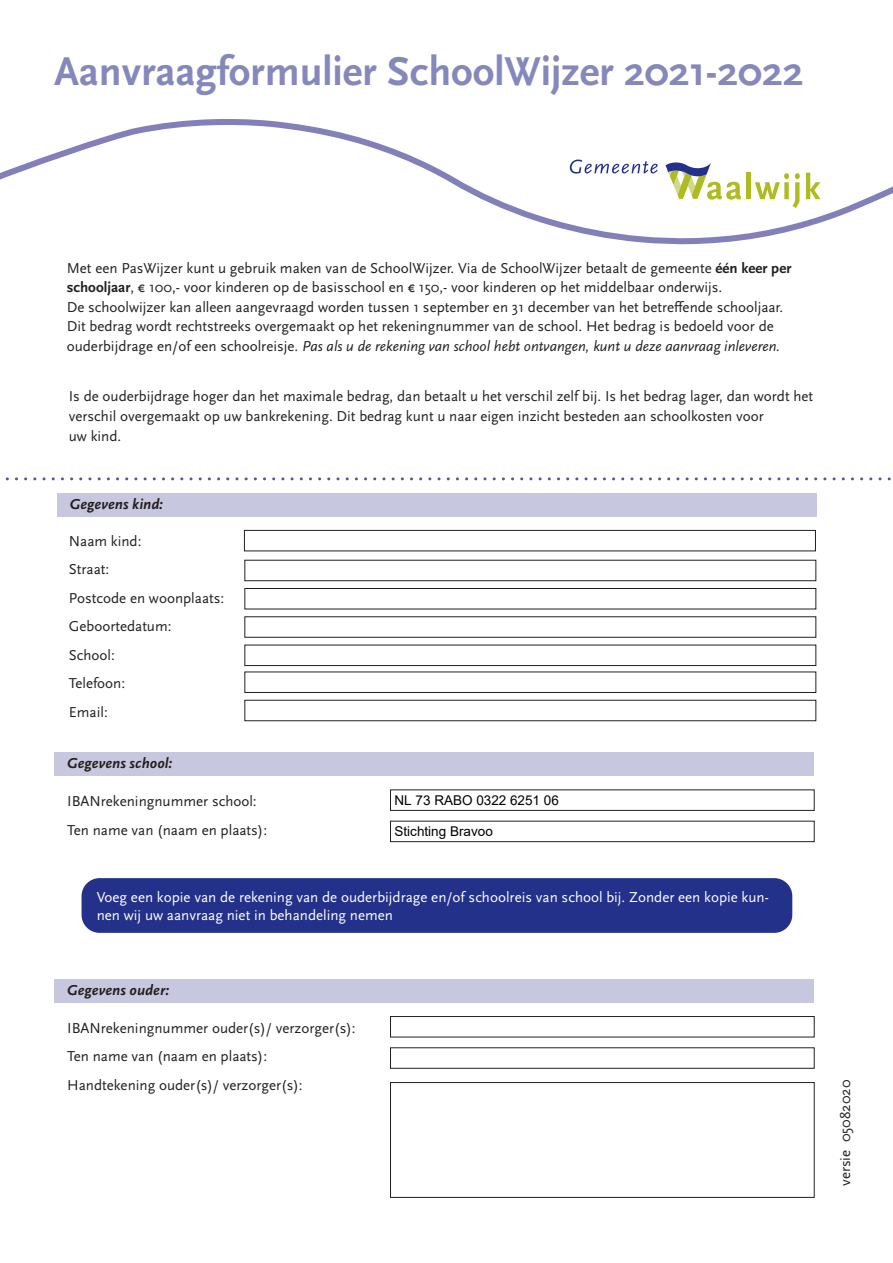
<style>
.page{position:relative;width:893px;height:1263px;background:#fff}
.page>*{position:absolute;margin:0;border:0;box-sizing:border-box;transform-origin:0 0}
.titel{font:700 42px "Scala Sans Pro";color:#8588bb}
.platte_tekst_normaal{font:15px/19.5px "Scala Sans Pro";color:#231f20}
.platte_tekst{font:15px "Scala Sans Pro";color:#231f20}
.platte_tekst-2{font:15px/18px "Scala Sans Pro";color:#fff}
.cursief{font:italic 700 15px "Scala Sans Pro";letter-spacing:.005em;color:#231f20}
.t1{font:13.5px "Arial";color:#000}
.s1{font-weight:700}
.s2{font-style:italic}
</style>
<div class="page">
<div style="left:82px;top:878px;width:710px;height:55px;background:#24318b;border-radius:18px"></div>
<svg style="left:0;top:119px;width:893px;height:126px"></svg>
<div style="left:746px;top:173px;width:5px;height:26px;background:#aebc21"></div>
<svg style="left:755px;top:173px;width:45px;height:35px"></svg>
<svg style="left:806px;top:173px;width:14px;height:26px"></svg>
<svg style="left:666px;top:162px;width:75px;height:38px"></svg>
<svg style="left:570px;top:160px;width:88px;height:14px"></svg>
<svg style="left:5px;top:477px;width:886px;height:3px"></svg>
<div style="left:244px;top:530px;width:572px;height:21px;border:1px solid #231f20"></div>
<div style="left:244px;top:560px;width:572px;height:21px;border:1px solid #231f20"></div>
<div style="left:244px;top:588px;width:572px;height:21px;border:1px solid #231f20"></div>
<div style="left:244px;top:616px;width:572px;height:22px;border:1px solid #231f20"></div>
<div style="left:244px;top:672px;width:572px;height:21px;border:1px solid #231f20"></div>
<div style="left:244px;top:645px;width:572px;height:21px;border:1px solid #231f20"></div>
<div style="left:244px;top:700px;width:572px;height:21px;border:1px solid #231f20"></div>
<div style="left:54px;top:979px;width:760px;height:23px;background:#c7c7df"></div>
<div style="left:390px;top:1016px;width:425px;height:21px;border:1px solid #231f20"></div>
<div style="left:390px;top:1047px;width:425px;height:22px;border:1px solid #231f20"></div>
<div style="left:390px;top:1082px;width:425px;height:116px;border:1px solid #231f20"></div>
<div style="left:54px;top:753px;width:760px;height:23px;background:#c7c7df"></div>
<div style="left:390px;top:789px;width:425px;height:22px;border:1px solid #231f20"></div>
<div style="left:390px;top:821px;width:425px;height:21px;border:1px solid #231f20"></div>
<div style="left:57px;top:494px;width:760px;height:23px;background:#c7c7df"></div>
<p class="titel" style="left:54px;top:46px;width:751px">Aanvraagformulier SchoolWijzer 2021-2022</p>
<p class="platte_tekst_normaal" style="left:67px;top:258px;width:726px">Met een PasWijzer kunt u gebruik maken van de SchoolWijzer. Via de SchoolWijzer betaalt de gemeente <span class="s1">één keer per schooljaar</span>, € 100,- voor kinderen op de basisschool en € 150,- voor kinderen op het middelbaar onderwijs.<br>De schoolwijzer kan alleen aangevraagd worden tussen 1 september en 31 december van het betreffende schooljaar.<br>Dit bedrag wordt rechtstreeks overgemaakt op het rekeningnummer van de school. Het bedrag is bedoeld voor de ouderbijdrage en/of een schoolreisje. <span class="s2">Pas als u de rekening van school hebt ontvangen, kunt u deze aanvraag inleveren.</span></p>
<p class="platte_tekst_normaal" style="left:69px;top:387px;width:746px">Is de ouderbijdrage hoger dan het maximale bedrag, dan betaalt u het verschil zelf bij. Is het bedrag lager, dan wordt het verschil overgemaakt op uw bankrekening. Dit bedrag kunt u naar eigen inzicht besteden aan schoolkosten voor<br>uw kind.</p>
<p class="cursief" style="left:70px;top:495px;width:95px">Gegevens kind:</p>
<p class="platte_tekst_normaal" style="left:69px;top:531px;width:74px">Naam kind:</p>
<p class="platte_tekst" style="left:69px;top:560px;width:42px">Straat:</p>
<p class="platte_tekst" style="left:69px;top:589px;width:157px">Postcode en woonplaats:</p>
<p class="platte_tekst" style="left:69px;top:617px;width:104px">Geboortedatum:</p>
<p class="platte_tekst" style="left:69px;top:646px;width:48px">School:</p>
<p class="platte_tekst" style="left:69px;top:674px;width:58px">Telefoon:</p>
<p class="platte_tekst" style="left:69px;top:703px;width:40px">Email:</p>
<p class="cursief" style="left:67px;top:754px;width:107px">Gegevens school:</p>
<p class="platte_tekst" style="left:67px;top:793px;width:191px">IBANrekeningnummer school:</p>
<p class="platte_tekst" style="left:67px;top:821px;width:201px">Ten name van (naam en plaats):</p>
<p class="t1" style="left:395px;top:791px;width:166px">NL 73 RABO 0322 6251 06</p>
<p class="t1" style="left:395px;top:822px;width:100px">Stichting Bravoo</p>
<p class="platte_tekst-2" style="left:97px;top:888px;width:674px">Voeg een kopie van de rekening van de ouderbijdrage en/of schoolreis van school bij. Zonder een kopie kun&shy;nen wij uw aanvraag niet in behandeling nemen</p>
<p class="cursief" style="left:67px;top:981px;width:103px">Gegevens ouder:</p>
<p class="platte_tekst" style="left:67px;top:1019px;width:290px">IBANrekeningnummer ouder(s)/ verzorger(s):</p>
<p class="platte_tekst" style="left:67px;top:1048px;width:201px">Ten name van (naam en plaats):</p>
<p class="platte_tekst" style="left:67px;top:1076px;width:237px">Handtekening ouder(s)/ verzorger(s):</p>
<p class="platte_tekst_normaal" style="left:835px;top:1186px;width:108px;rotate:-90deg">versie 05082020</p>
</div>
